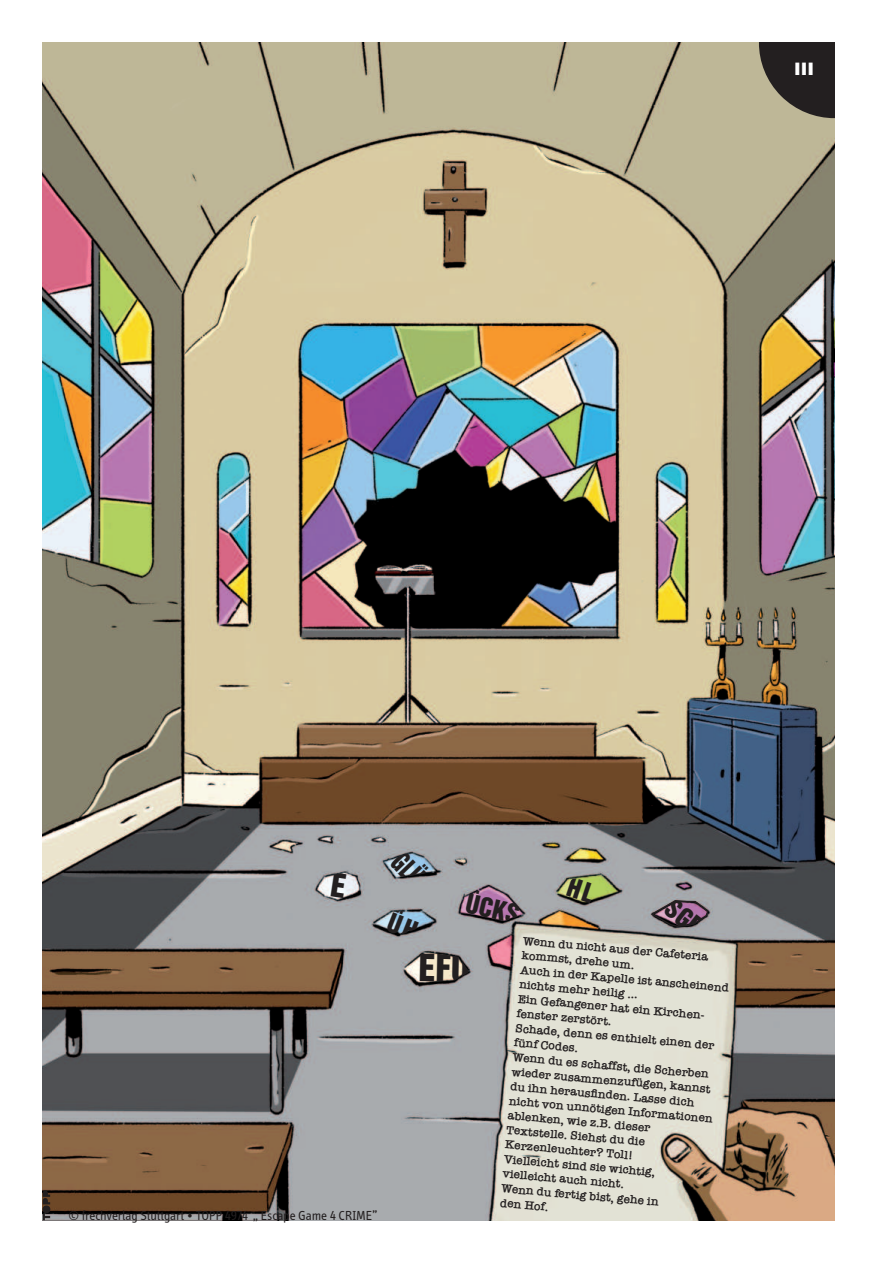
<style>
.page{position:relative;width:893px;height:1263px;background:#fff}
.page>*{position:absolute;margin:0;border:0;box-sizing:border-box;transform-origin:0 0}
.t1{font:25.8px "Helvetica Inserat LT Std";color:#231f20;scale:.83 1}
.t2{font:24.3px "Helvetica Inserat LT Std";color:#231f20}
.t3{font:900 17.25px "Arial";color:#fff}
.t4{font:13.5px "Info";color:#231f20}
.t5{font:600 12.15px/14.5px "American Typewriter";color:#231f20}
</style>
<div class="page">
<img style="left:43px;top:43px;width:791px;height:1177px">
<svg style="left:751px;top:43px;width:83px;height:83px;background:#5a554a"></svg>
<svg style="left:43px;top:1190px;width:7px;height:30px"></svg>
<svg style="left:331px;top:873px;width:16px;height:25px"></svg>
<svg style="left:386px;top:908px;width:33px;height:32px"></svg>
<svg style="left:566px;top:877px;width:30px;height:26px"></svg>
<svg style="left:420px;top:948px;width:49px;height:34px;background:#c8beae"></svg>
<svg style="left:650px;top:897px;width:59px;height:39px;background:#968294"></svg>
<h3 class="t3" style="left:794px;top:59px;width:22px">III</h3>
<h1 class="t1" style="left:406px;top:847px;width:70px;rotate:46deg">GLÜCK</h1>
<p class="t4" style="left:68px;top:1211px;width:311px">© frechverlag Stuttgart • TOPP 4974 „ Escape Game 4 CRIME”</p>
<h2 class="t2" style="left:469px;top:890px;width:56px;rotate:13deg">ÜCKS</h2>
<p class="t5" style="left:524px;top:934px;width:211px;rotate:5deg">Wenn du nicht aus der Cafeteria kommst, drehe um.<br>Auch in der Kapelle ist anscheinend nichts mehr heilig ...<br>Ein Gefangener hat ein Kirchen&shy;fenster zerstört.<br>Schade, denn es enthielt einen der fünf Codes.<br>Wenn du es scha昀昀st, die Scherben wieder zusammenzufügen, kannst du ihn heraus昀椀nden. Lasse dich nicht von unnötigen Informationen ablenken, wie z.B. dieser<br>Textstelle. Siehst du die<br>Kerzenleuchter? Toll!<br>Vielleicht sind sie wichtig,<br>vielleicht auch nicht.<br>Wenn du fertig bist, gehe in<br>den Hof.</p>
</div>
